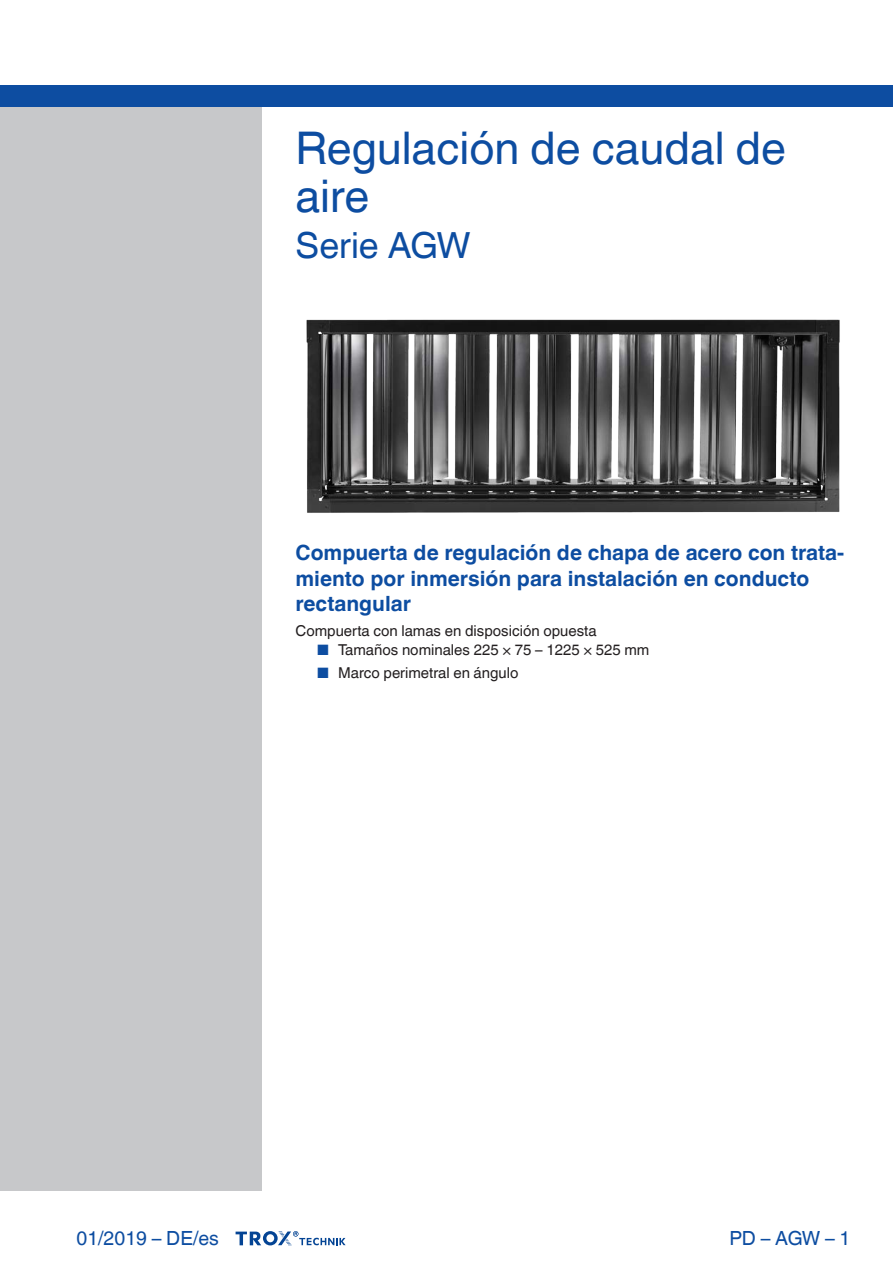
<style>
.page{position:relative;width:893px;height:1263px;background:#fff}
.page>*{position:absolute;margin:0;border:0;box-sizing:border-box;transform-origin:0 0}
.leaflet_head1{font:45px/48px "TROX Helvetica";color:#0d4da1}
.Standard_oben_links{font:36px "TROX Helvetica";color:#0d4da1}
.leaflet_intro_descr{font:700 21px/25.5px "TROX Helvetica";color:#0d4da1}
.country{font:19.5px "TROX Helvetica";color:#0d4da1}
.pagina_li-re{font:19.5px "TROX Helvetica";color:#0d4da1}
.leaflet_intro_descr-2{font:15px "TROX Helvetica";color:#231f20}
.s1{color:#0d4da1}
</style>
<div class="page">
<div style="left:0;top:106px;width:261px;height:1084px;background:#c7c8ca"></div>
<div style="left:0;top:85px;width:893px;height:21px;background:#0d4da1"></div>
<svg style="left:236px;top:1231px;width:110px;height:15px"></svg>
<img style="left:306px;top:319px;width:534px;height:194px">
<p class="leaflet_head1" style="left:296px;top:125px;width:492px">Regulación de caudal de aire</p>
<p class="Standard_oben_links" style="left:296px;top:224px;width:177px">Serie AGW</p>
<p class="leaflet_intro_descr" style="left:296px;top:540px;width:550px">Compuerta de regulación de chapa de acero con trata&shy;miento por inmersión para instalación en conducto rectangular</p>
<p class="leaflet_intro_descr-2" style="left:296px;top:622px;width:303px">Compuerta con lamas en disposición opuesta</p>
<p class="leaflet_intro_descr-2" style="left:317px;top:641px;width:334px"><span class="s1">■</span> Tamaños nominales 225 × 75 – 1225 × 525 mm</p>
<p class="leaflet_intro_descr-2" style="left:317px;top:664px;width:203px"><span class="s1">■</span> Marco perimetral en ángulo</p>
<p class="country" style="left:77px;top:1227px;width:144px">01/2019 – DE/es</p>
<p class="pagina_li-re" style="left:729px;top:1227px;width:123px">PD – AGW – 1</p>
</div>
